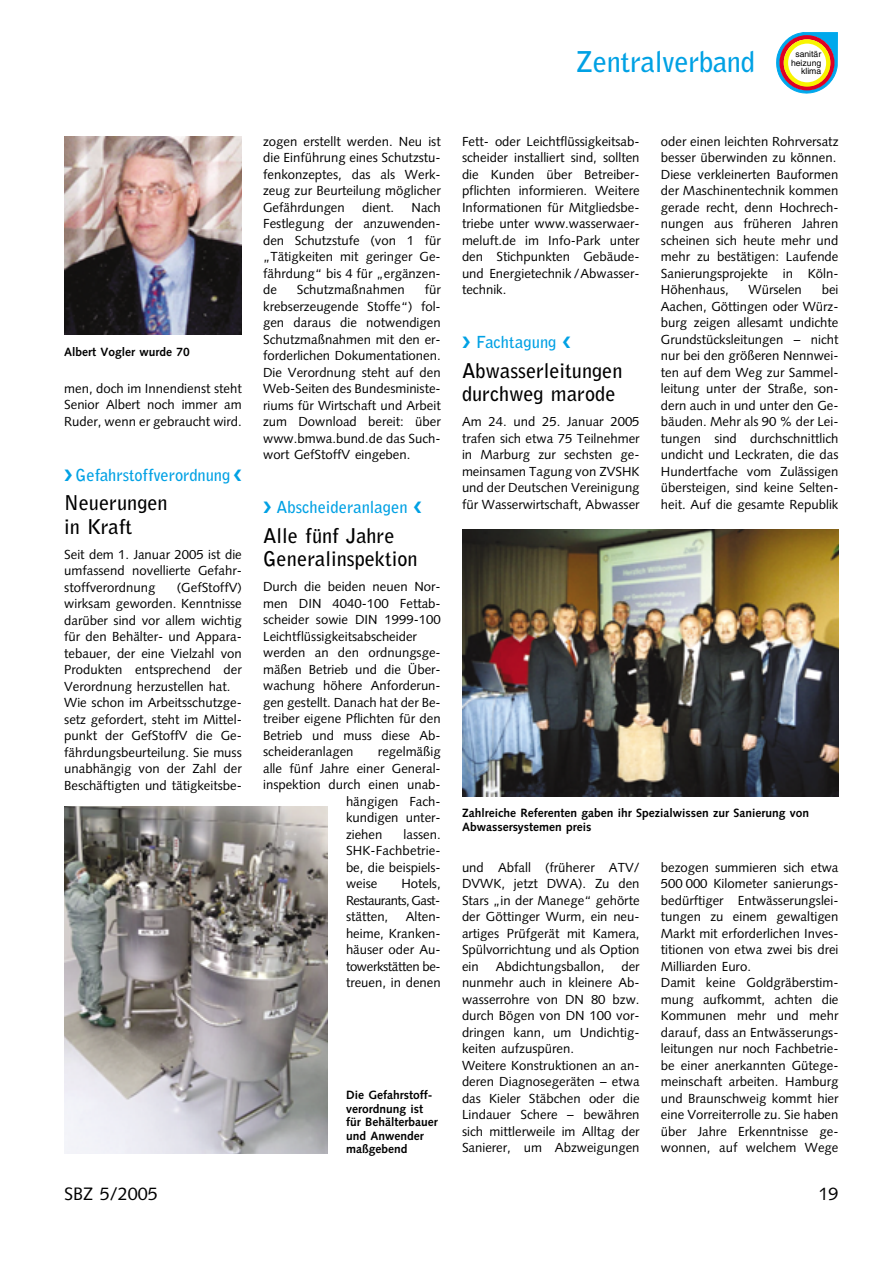
<style>
.page{position:relative;width:893px;height:1263px;background:#fff}
.page>*{position:absolute;margin:0;border:0;box-sizing:border-box;transform-origin:0 0}
.t1{font:700 28.5px "Bell Gothic";letter-spacing:-.01em;color:#00a1e4}
.t2{font:700 20.25px/23.2px "Bell Gothic";color:#000}
.t3{font:18px "Syntax";color:#000}
.t4{font:700 16.5px "Bell Gothic";color:#00a1e4}
.t5{font:13.2px/16.5px "Syntax";color:#000;text-align:justify}
.t6{font:700 12px/13.5px "Syntax";color:#000}
.t7{font:8.7px/8.7px "Helvetica";color:#000;text-align:right}
</style>
<div class="page">
<svg style="left:776px;top:32px;width:61px;height:61px"></svg>
<svg style="left:779px;top:35px;width:55px;height:55px"></svg>
<svg style="left:783px;top:39px;width:47px;height:48px"></svg>
<img style="left:64px;top:136px;width:178px;height:199px">
<img style="left:64px;top:807px;width:264px;height:346px">
<img style="left:462px;top:530px;width:376px;height:266px">
<h1 class="t1" style="left:576px;top:51px;width:181px">Zentralverband</h1>
<p class="t7" style="left:791px;top:51px;width:32px">sanitär heizung klima</p>
<p class="t6" style="left:64px;top:346px;width:127px">Albert Vogler wurde 70</p>
<p class="t5" style="left:64px;top:381px;width:179px">men, doch im Innendienst steht Senior Albert noch immer am Ruder, wenn er gebraucht wird.</p>
<p class="t4" style="left:76px;top:468px;width:156px">Gefahrstoffverordnung</p>
<h2 class="t2" style="left:64px;top:493px;width:105px">Neuerungen in Kraft</h2>
<p class="t5" style="left:64px;top:547px;width:179px">Seit dem 1. Januar 2005 ist die umfassend novellierte Gefahr&shy;stoffverordnung</p>
<p class="t5" style="left:64px;top:580px;width:179px;text-align:left;text-indent:113px">(GefStoffV) wirksam geworden. Kenntnisse darüber sind vor allem wichtig für den Behälter- und Appara&shy;tebauer, der eine Vielzahl von<br>Produkten entsprechend der<br>Verordnung herzustellen hat.<br>Wie schon im Arbeitsschutzge&shy;setz gefordert, steht im Mittel&shy;punkt der GefStoffV die Ge&shy;fährdungsbeurteilung. Sie muss unabhängig von der Zahl der<br>Beschäftigten und tätigkeitsbe-</p>
<p class="t5" style="left:263px;top:134px;width:179px">zogen erstellt werden. Neu ist die Einführung eines Schutzstu&shy;fenkonzeptes, das als Werk&shy;zeug zur Beurteilung möglicher Gefährdungen</p>
<p class="t5" style="left:263px;top:200px;width:179px;text-indent:148px">Nach Festlegung der anzuwenden&shy;den Schutzstufe (von 1 für „Tätigkeiten mit geringer Ge&shy;fährdung“ bis 4 für „ergänzen&shy;de</p>
<p class="t5" style="left:362px;top:200px;width:34px">dient.</p>
<p class="t5" style="left:263px;top:283px;width:179px;text-indent:161px">für krebserzeugende Stoffe“) fol&shy;gen daraus die notwendigen Schutzmaßnahmen mit den er&shy;forderlichen Dokumentationen.<br>Die Verordnung steht auf den Web-Seiten des Bundesministe&shy;riums für Wirtschaft und Arbeit zum Download bereit: über www.bmwa.bund.de das Such&shy;wort GefStoffV eingeben.</p>
<p class="t4" style="left:276px;top:501px;width:133px">Abscheideranlagen</p>
<h2 class="t2" style="left:263px;top:526px;width:156px">Alle fünf Jahre<br>Generalinspektion</h2>
<p class="t5" style="left:263px;top:580px;width:179px;text-align:left">Durch die beiden neuen Nor&shy;men DIN 4040-100 Fettab&shy;scheider sowie DIN 1999-100<br>Leichtflüssigkeitsabscheider werden an den ordnungsge&shy;mäßen Betrieb und die Über&shy;wachung höhere Anforderun&shy;gen gestellt. Danach hat der Be&shy;treiber eigene Pflichten für den<br>Betrieb und muss diese Ab&shy;scheideranlagen</p>
<p class="t5" style="left:297px;top:283px;width:109px">Schutzmaßnahmen</p>
<p class="t5" style="left:378px;top:745px;width:64px">regelmäßig</p>
<p class="t5" style="left:263px;top:761px;width:179px">alle fünf Jahre einer General-</p>
<p class="t5" style="left:263px;top:778px;width:179px">inspektion durch einen unab-</p>
<p class="t5" style="left:346px;top:794px;width:96px">hängigen Fach-</p>
<p class="t5" style="left:346px;top:811px;width:96px">kundigen unter-</p>
<p class="t5" style="left:346px;top:827px;width:38px">ziehen</p>
<p class="t5" style="left:346px;top:827px;width:96px;text-indent:57px">lassen.<br>SHK-Fachbetrie&shy;be, die beispiels&shy;weise</p>
<p class="t5" style="left:346px;top:877px;width:96px;text-indent:55px">Hotels, Restaurants, Gast&shy;stätten,</p>
<p class="t5" style="left:346px;top:910px;width:96px;text-indent:60px">Alten&shy;heime, Kranken&shy;häuser oder Au&shy;towerkstätten be&shy;treuen, in denen</p>
<p class="t6" style="left:346px;top:1089px;width:93px">Die Gefahrstoff&shy;verordnung ist für Behälterbauer und Anwender maßgebend</p>
<p class="t5" style="left:462px;top:134px;width:179px">Fett- oder Leichtflüssigkeitsab&shy;scheider installiert sind, sollten die Kunden über Betreiber&shy;pflichten informieren. Weitere Informationen für Mitgliedsbe&shy;triebe unter www.wasserwaer&shy;meluft.de im Info-Park unter den Stichpunkten Gebäude&shy;und Energietechnik /Abwasser&shy;technik.</p>
<p class="t4" style="left:476px;top:336px;width:82px">Fachtagung</p>
<h2 class="t2" style="left:462px;top:361px;width:162px">Abwasserleitungen durchweg marode</h2>
<p class="t5" style="left:462px;top:415px;width:179px">Am 24. und 25. Januar 2005 trafen sich etwa 75 Teilnehmer in Marburg zur sechsten ge&shy;meinsamen Tagung von ZVSHK und der Deutschen Vereinigung für Wasserwirtschaft, Abwasser</p>
<p class="t5" style="left:661px;top:134px;width:179px;text-align:left">oder einen leichten Rohrversatz besser überwinden zu können.<br>Diese verkleinerten Bauformen der Maschinentechnik kommen gerade recht, denn Hochrech&shy;nungen aus früheren Jahren scheinen sich heute mehr und mehr zu bestätigen: Laufende<br>Sanierungsprojekte in Köln-<br>Höhenhaus,</p>
<p class="t5" style="left:661px;top:283px;width:179px;text-indent:161px">bei Aachen, Göttingen oder Würz&shy;burg zeigen allesamt undichte Grundstücksleitungen – nicht nur bei den größeren Nennwei&shy;ten auf dem Weg zur Sammel&shy;leitung unter der Straße, son&shy;dern auch in und unter den Ge&shy;bäuden. Mehr als 90 % der Lei&shy;tungen sind durchschnittlich undicht und Leckraten, die das Hundertfache vom Zulässigen übersteigen, sind keine Selten&shy;heit. Auf die gesamte Republik</p>
<p class="t5" style="left:748px;top:283px;width:55px">Würselen</p>
<p class="t6" style="left:462px;top:807px;width:348px">Zahlreiche Referenten gaben ihr Spezialwissen zur Sanierung von<br>Abwassersystemen preis</p>
<p class="t5" style="left:462px;top:860px;width:179px">und Abfall (früherer ATV/ DVWK, jetzt DWA). Zu den Stars „in der Manege“ gehörte der Göttinger Wurm, ein neu&shy;artiges Prüfgerät mit Kamera, Spülvorrichtung und als Option ein</p>
<p class="t5" style="left:462px;top:959px;width:179px;text-align:left;text-indent:159px">der nunmehr auch in kleinere Ab&shy;wasserrohre von DN 80 bzw. durch Bögen von DN 100 vor&shy;dringen kann, um Undichtig&shy;keiten aufzuspüren.<br>Weitere Konstruktionen an an&shy;deren Diagnosegeräten – etwa das Kieler Stäbchen oder die<br>Lindauer Schere – bewähren sich mittlerweile im Alltag der<br>Sanierer, um Abzweigungen</p>
<p class="t5" style="left:495px;top:959px;width:110px">Abdichtungsballon,</p>
<p class="t5" style="left:661px;top:860px;width:179px;text-align:left">bezogen summieren sich etwa<br>500 000 Kilometer sanierungs&shy;bedürftiger Entwässerungslei&shy;tungen zu einem gewaltigen<br>Markt mit erforderlichen Inves&shy;titionen von etwa zwei bis drei<br>Milliarden Euro.<br>Damit keine Goldgräberstim&shy;mung aufkommt, achten die<br>Kommunen mehr und mehr darauf, dass an Entwässerungs&shy;leitungen nur noch Fachbetrie&shy;be einer anerkannten Gütege&shy;meinschaft arbeiten. Hamburg und Braunschweig kommt hier eine Vorreiterrolle zu. Sie haben über Jahre Erkenntnisse ge&shy;wonnen, auf welchem Wege</p>
<h3 class="t3" style="left:64px;top:1186px;width:95px">SBZ 5/2005</h3>
<h3 class="t3" style="left:818px;top:1187px;width:22px">19</h3>
</div>
